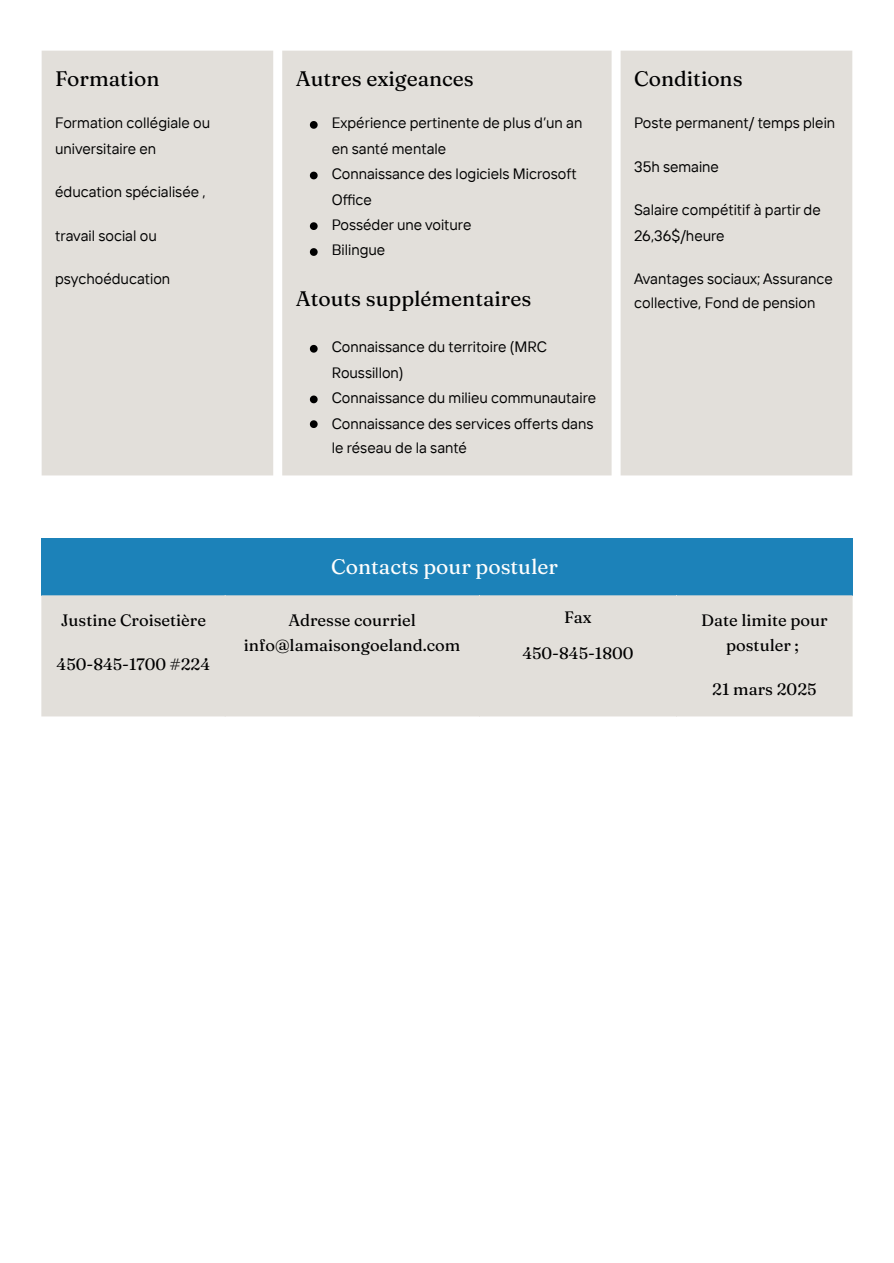
<style>
.page{position:relative;width:894px;height:1263px;background:#fff}
.page>*{position:absolute;margin:0;border:0;box-sizing:border-box;transform-origin:0 0}
.t1{font:21px "Fraunces 9 pt";color:#000}
.t2{font:21px "Fraunces 9 pt";color:#fefefd}
.t3{font:16.5px/24.8px "Fraunces 9 pt";color:#000;text-align:center}
.t4{font:15px/25.8px "TT Interphases";color:#000}
</style>
<div class="page">
<div style="left:42px;top:51px;width:810px;height:424px;background:#e2dfda"></div>
<svg style="left:310px;top:121px;width:7px;height:8px"></svg>
<svg style="left:310px;top:172px;width:7px;height:7px"></svg>
<svg style="left:310px;top:222px;width:7px;height:8px"></svg>
<svg style="left:310px;top:248px;width:7px;height:8px"></svg>
<svg style="left:310px;top:345px;width:7px;height:8px"></svg>
<svg style="left:310px;top:396px;width:7px;height:7px"></svg>
<svg style="left:310px;top:420px;width:7px;height:8px"></svg>
<div style="left:42px;top:539px;width:810px;height:57px;background:#1c82b9"></div>
<div style="left:42px;top:595px;width:810px;height:121px;background:#e2dfda"></div>
<h1 class="t1" style="left:55px;top:65px;width:106px">Formation</h1>
<p class="t4" style="left:55px;top:110px;width:156px">Formation collégiale ou universitaire en</p>
<p class="t4" style="left:55px;top:178px;width:152px">éducation spécialisée ,</p>
<p class="t4" style="left:55px;top:222px;width:103px">travail social ou</p>
<p class="t4" style="left:55px;top:265px;width:117px">psychoéducation</p>
<h1 class="t1" style="left:296px;top:65px;width:179px">Autres exigeances</h1>
<p class="t4" style="left:332px;top:110px;width:252px">Expérience pertinente de plus d’un an en santé mentale</p>
<p class="t4" style="left:332px;top:160px;width:246px">Connaissance des logiciels Microsoft<br>Office</p>
<p class="t4" style="left:332px;top:211px;width:141px">Posséder une voiture</p>
<p class="t4" style="left:332px;top:237px;width:55px">Bilingue</p>
<h1 class="t1" style="left:296px;top:285px;width:237px">Atouts supplémentaires</h1>
<p class="t4" style="left:332px;top:334px;width:217px">Connaissance du territoire (MRC<br>Roussillon)</p>
<p class="t4" style="left:332px;top:384px;width:266px">Connaissance du milieu communautaire</p>
<p class="t4" style="left:332px;top:411px;width:263px;line-height:24.8px">Connaissance des services offerts dans le réseau de la santé</p>
<h1 class="t1" style="left:634px;top:65px;width:110px">Conditions</h1>
<p class="t4" style="left:634px;top:110px;width:202px">Poste permanent/ temps plein</p>
<p class="t4" style="left:634px;top:154px;width:86px">35h semaine</p>
<p class="t4" style="left:634px;top:196px;width:188px">Salaire compétitif à partir de<br>26,36$/heure</p>
<p class="t4" style="left:634px;top:266px;width:200px;line-height:24.8px">Avantages sociaux; Assurance collective, Fond de pension</p>
<p class="t3" style="left:61px;top:608px;width:147px">Justine Croisetière</p>
<p class="t3" style="left:57px;top:651px;width:155px">450-845-1700 #224</p>
<p class="t2" style="left:331px;top:553px;width:228px">Contacts pour postuler</p>
<p class="t3" style="left:244px;top:608px;width:218px">Adresse courriel info@lamaisongoeland.com</p>
<p class="t3" style="left:564px;top:604px;width:29px">Fax</p>
<p class="t3" style="left:522px;top:640px;width:113px">450-845-1800</p>
<p class="t3" style="left:701px;top:608px;width:128px">Date limite pour postuler ;</p>
<p class="t3" style="left:712px;top:676px;width:106px">21 mars 2025</p>
</div>
